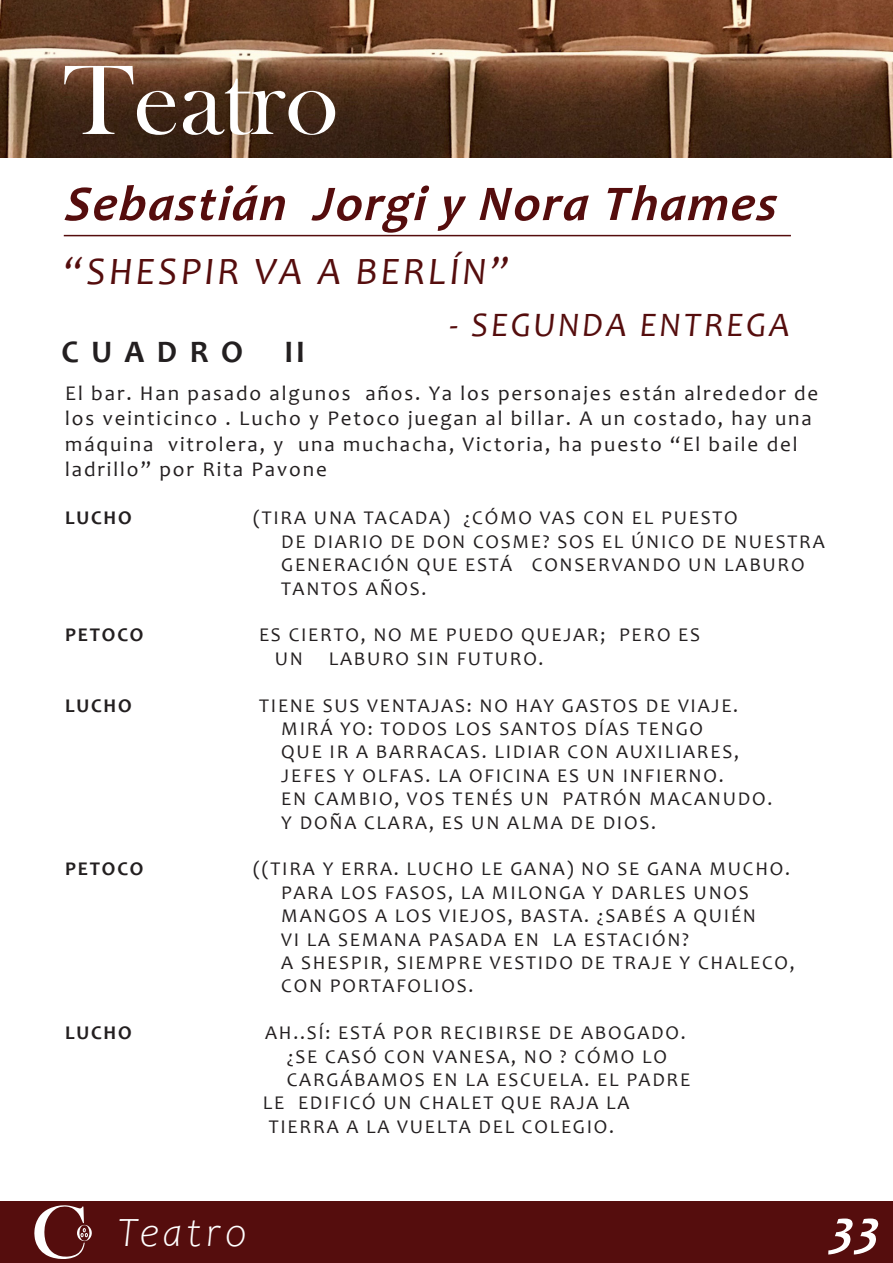
<style>
.page{position:relative;width:893px;height:1263px;background:#fff}
.page>*{position:absolute;margin:0;border:0;box-sizing:border-box;transform-origin:0 0}
.titulo_apartado{font:102.15px "Bask Old Face";color:#fff}
.Letra_Normla{font:italic 700 50.4px "Candara";color:#550d0d}
.t1{font:italic 700 50.4px "Candara";color:#fff}
.t2{font:italic 300 42px "Candara";letter-spacing:.09em;color:#fff}
.Titulo_de_la_Obra{font:italic 39px "Candara";letter-spacing:.09em;color:#550d0d}
.Titulo_de_la_Obra-2{font:italic 34.5px "Candara";letter-spacing:.09em;color:#550d0d}
.Letra_Normla-2{font:700 31.5px "Candara";color:#231f20}
.Letra_Normla-3{font:21px/25.2px "Candara";letter-spacing:.09em;color:#231f20}
.Letra_Normla-4{font:19.5px/23.4px "Candara";letter-spacing:.09em;color:#231f20}
.Letra_Normla-5{font:700 19.5px "Candara";letter-spacing:.09em;color:#231f20}
</style>
<div class="page">
<hr style="left:64px;top:235px;width:727px;height:1px;background:#550d0d">
<div style="left:0;top:1201px;width:893px;height:61px;background:#550d0d"></div>
<hr style="left:0;top:1201px;width:1px;height:62px;background:#6996ce">
<svg style="left:34px;top:1205px;width:58px;height:54px"></svg>
<img style="left:0;top:0;width:893px;height:158px">
<p class="titulo_apartado" style="left:64px;top:44px;width:276px">Teatro</p>
<p class="Letra_Normla" style="left:64px;top:172px;width:722px">Sebastián Jorgi y Nora Thames</p>
<p class="Titulo_de_la_Obra" style="left:64px;top:247px;width:447px">“SHESPIR VA A BERLÍN”</p>
<p class="Titulo_de_la_Obra-2" style="left:449px;top:303px;width:342px">- SEGUNDA ENTREGA</p>
<p class="Letra_Normla-2" style="left:61px;top:332px;width:183px">C U A D R O</p>
<p class="Letra_Normla-2" style="left:285px;top:332px;width:22px">II</p>
<p class="Letra_Normla-3" style="left:65px;top:380px;width:755px">El bar. Han pasado algunos años. Ya los personajes están alrededor de los veinticinco . Lucho y Petoco juegan al billar. A un costado, hay una máquina vitrolera, y una muchacha, Victoria, ha puesto “El baile del ladrillo” por Rita Pavone</p>
<p class="Letra_Normla-5" style="left:65px;top:506px;width:68px">LUCHO</p>
<p class="Letra_Normla-4" style="left:281px;top:506px;width:545px;text-indent:-28px">(TIRA UNA TACADA) ¿CÓMO VAS CON EL PUESTO<br>DE DIARIO DE DON COSME? SOS EL ÚNICO DE NUESTRA GENERACIÓN QUE ESTÁ CONSERVANDO UN LABURO TANTOS AÑOS.</p>
<p class="Letra_Normla-5" style="left:65px;top:623px;width:80px">PETOCO</p>
<p class="Letra_Normla-4" style="left:259px;top:623px;width:443px">ES CIERTO, NO ME PUEDO QUEJAR; PERO ES</p>
<p class="Letra_Normla-4" style="left:275px;top:646px;width:30px">UN</p>
<p class="Letra_Normla-4" style="left:329px;top:646px;width:216px">LABURO SIN FUTURO.</p>
<p class="Letra_Normla-5" style="left:65px;top:693px;width:68px">LUCHO</p>
<p class="Letra_Normla-4" style="left:281px;top:693px;width:458px;text-indent:-22px">TIENE SUS VENTAJAS: NO HAY GASTOS DE VIAJE.<br>MIRÁ YO: TODOS LOS SANTOS DÍAS TENGO</p>
<p class="Letra_Normla-4" style="left:281px;top:740px;width:459px">QUE IR A BARRACAS. LIDIAR CON AUXILIARES,</p>
<p class="Letra_Normla-4" style="left:281px;top:763px;width:444px">JEFES Y OLFAS. LA OFICINA ES UN INFIERNO.</p>
<p class="Letra_Normla-4" style="left:281px;top:787px;width:493px">EN CAMBIO, VOS TENÉS UN PATRÓN MACANUDO.</p>
<p class="Letra_Normla-4" style="left:281px;top:810px;width:376px">Y DOÑA CLARA, ES UN ALMA DE DIOS.</p>
<p class="Letra_Normla-5" style="left:65px;top:857px;width:80px">PETOCO</p>
<p class="Letra_Normla-4" style="left:253px;top:857px;width:538px">((TIRA Y ERRA. LUCHO LE GANA) NO SE GANA MUCHO.</p>
<p class="Letra_Normla-4" style="left:281px;top:880px;width:469px">PARA LOS FASOS, LA MILONGA Y DARLES UNOS</p>
<p class="Letra_Normla-4" style="left:281px;top:904px;width:476px">MANGOS A LOS VIEJOS, BASTA. ¿SABÉS A QUIÉN</p>
<p class="Letra_Normla-4" style="left:281px;top:927px;width:409px">VI LA SEMANA PASADA EN LA ESTACIÓN?</p>
<p class="Letra_Normla-4" style="left:281px;top:951px;width:515px">A SHESPIR, SIEMPRE VESTIDO DE TRAJE Y CHALECO,<br>CON PORTAFOLIOS.</p>
<p class="Letra_Normla-5" style="left:65px;top:1020px;width:68px">LUCHO</p>
<p class="Letra_Normla-4" style="left:265px;top:1021px;width:422px">AH..SÍ: ESTÁ POR RECIBIRSE DE ABOGADO.</p>
<p class="Letra_Normla-4" style="left:287px;top:1044px;width:382px">¿SE CASÓ CON VANESA, NO ? CÓMO LO</p>
<p class="Letra_Normla-4" style="left:287px;top:1068px;width:405px">CARGÁBAMOS EN LA ESCUELA. EL PADRE</p>
<p class="Letra_Normla-4" style="left:263px;top:1091px;width:368px">LE EDIFICÓ UN CHALET QUE RAJA LA</p>
<p class="Letra_Normla-4" style="left:269px;top:1114px;width:347px">TIERRA A LA VUELTA DEL COLEGIO.</p>
<h3 class="t2" style="left:118px;top:1209px;width:131px">Teatro</h3>
<h2 class="t1" style="left:829px;top:1197px;width:59px">33</h2>
</div>
